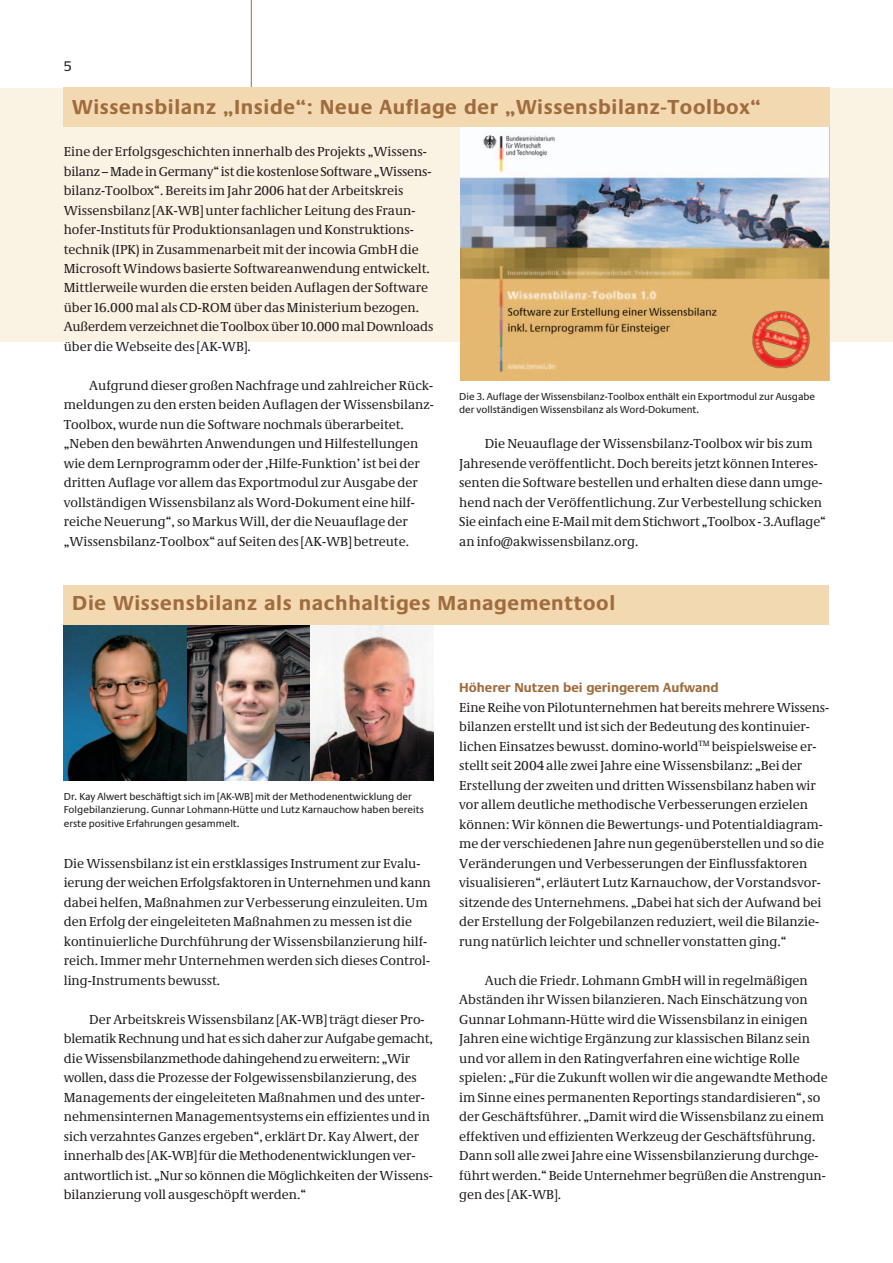
<style>
.page{position:relative;width:893px;height:1263px;background:#fff}
.page>*{position:absolute;margin:0;border:0;box-sizing:border-box;transform-origin:0 0}
.t1{font:700 21px "Neue Praxis";letter-spacing:.03em;color:#a16c3d}
.t2{font:14.55px "Neue Praxis";color:#231f20}
.t3{font:13.5px/19.5px "Neue Demos";color:#231f20}
.t4{font:700 13.5px "Neue Praxis";color:#a16c3d}
.t5{font:10.5px/13.5px "Neue Praxis";color:#231f20}
</style>
<div class="page">
<hr style="left:251px;top:0;width:1px;height:91px;background:#a16c3d">
<div style="left:0;top:88px;width:893px;height:253px;background:#faf2e3"></div>
<img style="left:461px;top:127px;width:367px;height:253px">
<div style="left:459px;top:88px;width:371px;height:39px;background:#f3d9b2"></div>
<div style="left:63px;top:88px;width:396px;height:39px;background:#f3d9b2"></div>
<img style="left:64px;top:624px;width:246px;height:156px">
<img style="left:310px;top:624px;width:124px;height:156px">
<div style="left:64px;top:585px;width:765px;height:39px;background:#f3d9b2"></div>
<p class="t2" style="left:64px;top:58px;width:10px">5</p>
<h1 class="t1" style="left:72px;top:95px;width:690px">Wissensbilanz „Inside“: Neue Auflage der „Wissensbilanz-Toolbox“</h1>
<p class="t3" style="left:64px;top:142px;width:371px">Eine der Erfolgsgeschichten innerhalb des Projekts „Wissens&shy;bilanz – Made in Germany“ ist die kostenlose Software „Wissens&shy;bilanz-Toolbox“. Bereits im Jahr 2006 hat der Arbeitskreis Wissensbilanz [AK-WB] unter fachlicher Leitung des Fraun&shy;hofer-Instituts für Produktionsanlagen und Konstruktions&shy;technik (IPK) in Zusammenarbeit mit der incowia GmbH die Microsoft Windows basierte Softwareanwendung entwickelt.<br>Mittlerweile wurden die ersten beiden Auflagen der Software über 16.000 mal als CD-ROM über das Ministerium bezogen.<br>Außerdem verzeichnet die Toolbox über 10.000 mal Downloads über die Webseite des [AK-WB].</p>
<p class="t3" style="left:64px;top:376px;width:371px;text-indent:26px">Aufgrund dieser großen Nachfrage und zahlreicher Rück&shy;meldungen zu den ersten beiden Auflagen der Wissensbilanz-Toolbox, wurde nun die Software nochmals überarbeitet. „Neben den bewährten Anwendungen und Hilfestellungen wie dem Lernprogramm oder der ‚Hilfe-Funktion’ ist bei der dritten Auflage vor allem das Exportmodul zur Ausgabe der vollständigen Wissensbilanz als Word-Dokument eine hilf&shy;reiche Neuerung“, so Markus Will, der die Neuauflage der „Wissensbilanz-Toolbox“ auf Seiten des [AK-WB] betreute.</p>
<p class="t5" style="left:459px;top:389px;width:357px">Die 3. Auflage der Wissensbilanz-Toolbox enthält ein Exportmodul zur Ausgabe der vollständigen Wissensbilanz als Word-Dokument.</p>
<p class="t3" style="left:459px;top:434px;width:368px;text-indent:26px">Die Neuauflage der Wissensbilanz-Toolbox wir bis zum Jahresende veröffentlicht. Doch bereits jetzt können Interes&shy;senten die Software bestellen und erhalten diese dann umge&shy;hend nach der Veröffentlichung. Zur Verbestellung schicken Sie einfach eine E-Mail mit dem Stichwort „Toolbox - 3.Auflage“ an info@akwissensbilanz.org.</p>
<h1 class="t1" style="left:72px;top:590px;width:544px">Die Wissensbilanz als nachhaltiges Managementtool</h1>
<p class="t5" style="left:64px;top:789px;width:362px">Dr. Kay Alwert beschäftigt sich im [AK-WB] mit der Methodenentwicklung der<br>Folgebilanzierung. Gunnar Lohmann-Hütte und Lutz Karnauchow haben bereits erste positive Erfahrungen gesammelt.</p>
<p class="t3" style="left:64px;top:853px;width:369px">Die Wissensbilanz ist ein erstklassiges Instrument zur Evalu&shy;ierung der weichen Erfolgsfaktoren in Unternehmen und kann dabei helfen, Maßnahmen zur Verbesserung einzuleiten. Um den Erfolg der eingeleiteten Maßnahmen zu messen ist die kontinuierliche Durchführung der Wissensbilanzierung hilf&shy;reich. Immer mehr Unternehmen werden sich dieses Control&shy;ling-Instruments bewusst.</p>
<p class="t3" style="left:64px;top:1009px;width:371px;text-indent:26px">Der Arbeitskreis Wissensbilanz [AK-WB] trägt dieser Pro&shy;blematik Rechnung und hat es sich daher zur Aufgabe gemacht, die Wissensbilanzmethode dahingehend zu erweitern: „Wir wollen, dass die Prozesse der Folgewissensbilanzierung, des Managements der eingeleiteten Maßnahmen und des unter&shy;nehmensinternen Managementsystems ein effizientes und in sich verzahntes Ganzes ergeben“, erklärt Dr. Kay Alwert, der innerhalb des [AK-WB] für die Methodenentwicklungen ver&shy;antwortlich ist. „Nur so können die Möglichkeiten der Wissens&shy;bilanzierung voll ausgeschöpft werden.“</p>
<p class="t4" style="left:459px;top:679px;width:261px">Höherer Nutzen bei geringerem Aufwand</p>
<p class="t3" style="left:459px;top:697px;width:370px">Eine Reihe von Pilotunternehmen hat bereits mehrere Wissens&shy;bilanzen erstellt und ist sich der Bedeutung des kontinuier&shy;lichen Einsatzes bewusst. domino-world<sup>TM</sup> beispielsweise er&shy;stellt seit 2004 alle zwei Jahre eine Wissensbilanz: „Bei der Erstellung der zweiten und dritten Wissensbilanz haben wir vor allem deutliche methodische Verbesserungen erzielen können: Wir können die Bewertungs- und Potentialdiagram&shy;me der verschiedenen Jahre nun gegenüberstellen und so die Veränderungen und Verbesserungen der Einflussfaktoren visualisieren“, erläutert Lutz Karnauchow, der Vorstandsvor&shy;sitzende des Unternehmens. „Dabei hat sich der Aufwand bei der Erstellung der Folgebilanzen reduziert, weil die Bilanzie&shy;rung natürlich leichter und schneller vonstatten ging.“</p>
<p class="t3" style="left:459px;top:970px;width:370px;text-indent:26px">Auch die Friedr. Lohmann GmbH will in regelmäßigen Abständen ihr Wissen bilanzieren. Nach Einschätzung von Gunnar Lohmann-Hütte wird die Wissensbilanz in einigen Jahren eine wichtige Ergänzung zur klassischen Bilanz sein und vor allem in den Ratingverfahren eine wichtige Rolle spielen: „Für die Zukunft wollen wir die angewandte Methode im Sinne eines permanenten Reportings standardisieren“, so der Geschäftsführer. „Damit wird die Wissensbilanz zu einem effektiven und effizienten Werkzeug der Geschäftsführung.<br>Dann soll alle zwei Jahre eine Wissensbilanzierung durchge&shy;führt werden.“ Beide Unternehmer begrüßen die Anstrengun&shy;gen des [AK-WB].</p>
</div>
